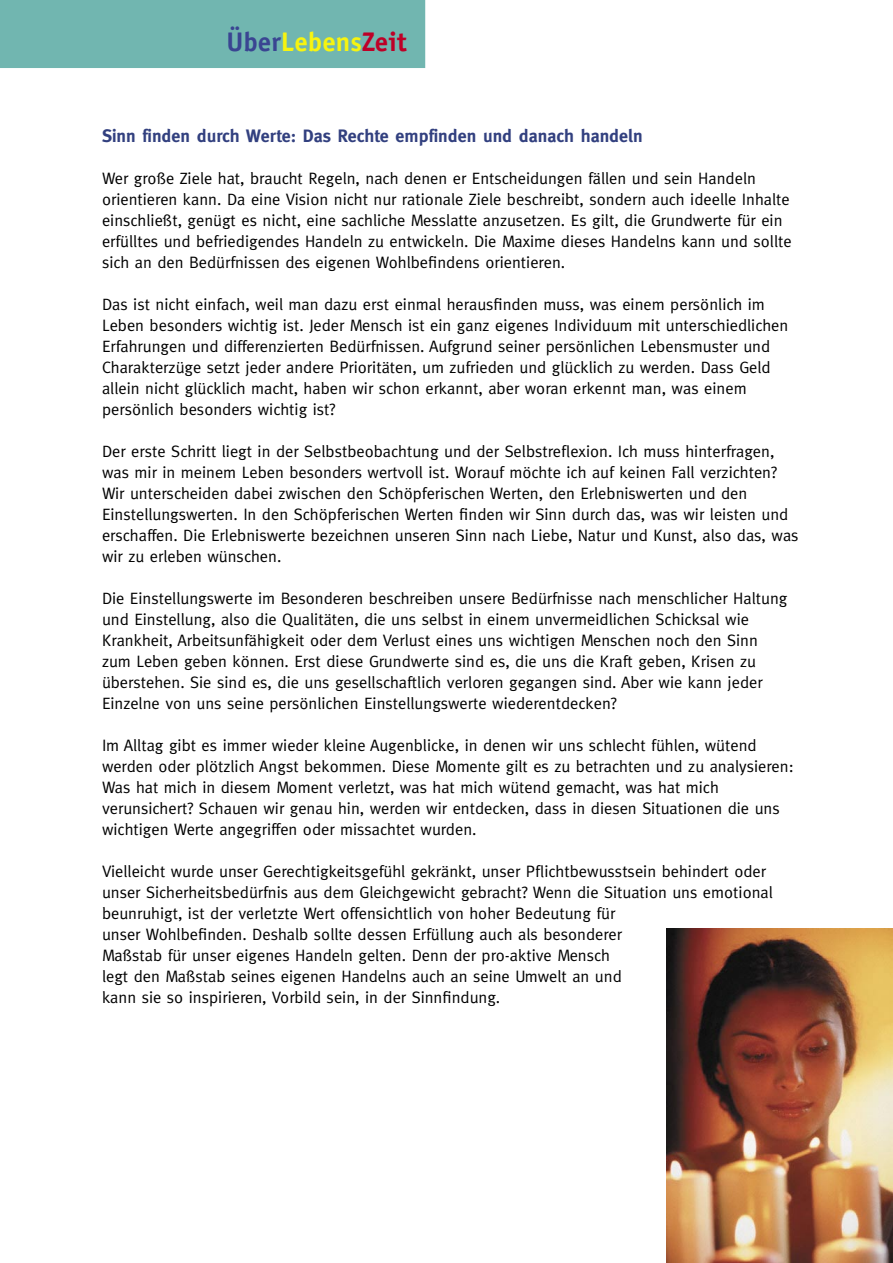
<style>
.page{position:relative;width:893px;height:1263px;background:#fff}
.page>*{position:absolute;margin:0;border:0;box-sizing:border-box;transform-origin:0 0}
.t1{font:700 27px "Officina Sans";color:#f7f410}
.t2{font:700 18px "Meta";color:#32407f}
.t3{font:16.5px/21px "Meta";color:#000}
.s1{color:#3a4592}
.s2{color:#be0027}
.s3{font-weight:400;color:#71b6b0}
</style>
<div class="page">
<div style="left:4px;top:4px;width:417px;height:60px;background:#71b6b0"></div>
<div style="left:0;top:0;width:425px;height:68px;border:9px solid #71b6b0"></div>
<img style="left:666px;top:929px;width:226px;height:334px">
<h1 class="t1" style="left:226px;top:25px;width:190px"><span class="s1">Über</span>Lebens<span class="s2">Zeit</span><span class="s3">.</span></h1>
<p class="t2" style="left:102px;top:125px;width:542px">Sinn finden durch Werte: Das Rechte empfinden und danach handeln</p>
<p class="t3" style="left:102px;top:167px;width:691px">Wer große Ziele hat, braucht Regeln, nach denen er Entscheidungen fällen und sein Handeln orientieren kann. Da eine Vision nicht nur rationale Ziele beschreibt, sondern auch ideelle Inhalte einschließt, genügt es nicht, eine sachliche Messlatte anzusetzen. Es gilt, die Grundwerte für ein erfülltes und befriedigendes Handeln zu entwickeln. Die Maxime dieses Handelns kann und sollte sich an den Bedürfnissen des eigenen Wohlbefindens orientieren.</p>
<p class="t3" style="left:102px;top:293px;width:688px">Das ist nicht einfach, weil man dazu erst einmal herausfinden muss, was einem persönlich im Leben besonders wichtig ist. Jeder Mensch ist ein ganz eigenes Individuum mit unterschiedlichen Erfahrungen und differenzierten Bedürfnissen. Aufgrund seiner persönlichen Lebensmuster und Charakterzüge setzt jeder andere Prioritäten, um zufrieden und glücklich zu werden. Dass Geld allein nicht glücklich macht, haben wir schon erkannt, aber woran erkennt man, was einem persönlich besonders wichtig ist?</p>
<p class="t3" style="left:102px;top:440px;width:698px">Der erste Schritt liegt in der Selbstbeobachtung und der Selbstreflexion. Ich muss hinterfragen, was mir in meinem Leben besonders wertvoll ist. Worauf möchte ich auf keinen Fall verzichten?<br>Wir unterscheiden dabei zwischen den Schöpferischen Werten, den Erlebniswerten und den Einstellungswerten. In den Schöpferischen Werten finden wir Sinn durch das, was wir leisten und erschaffen. Die Erlebniswerte bezeichnen unseren Sinn nach Liebe, Natur und Kunst, also das, was wir zu erleben wünschen.</p>
<p class="t3" style="left:102px;top:587px;width:687px">Die Einstellungswerte im Besonderen beschreiben unsere Bedürfnisse nach menschlicher Haltung und Einstellung, also die Qualitäten, die uns selbst in einem unvermeidlichen Schicksal wie Krankheit, Arbeitsunfähigkeit oder dem Verlust eines uns wichtigen Menschen noch den Sinn zum Leben geben können. Erst diese Grundwerte sind es, die uns die Kraft geben, Krisen zu überstehen. Sie sind es, die uns gesellschaftlich verloren gegangen sind. Aber wie kann jeder Einzelne von uns seine persönlichen Einstellungswerte wiederentdecken?</p>
<p class="t3" style="left:102px;top:734px;width:693px">Im Alltag gibt es immer wieder kleine Augenblicke, in denen wir uns schlecht fühlen, wütend werden oder plötzlich Angst bekommen. Diese Momente gilt es zu betrachten und zu analysieren:<br>Was hat mich in diesem Moment verletzt, was hat mich wütend gemacht, was hat mich verunsichert? Schauen wir genau hin, werden wir entdecken, dass in diesen Situationen die uns wichtigen Werte angegriffen oder missachtet wurden.</p>
<p class="t3" style="left:102px;top:860px;width:672px">Vielleicht wurde unser Gerechtigkeitsgefühl gekränkt, unser Pflichtbewusstsein behindert oder unser Sicherheitsbedürfnis aus dem Gleichgewicht gebracht? Wenn die Situation uns emotional beunruhigt, ist der verletzte Wert offensichtlich von hoher Bedeutung für</p>
<p class="t3" style="left:102px;top:923px;width:522px">unser Wohlbefinden. Deshalb sollte dessen Erfüllung auch als besonderer</p>
<p class="t3" style="left:102px;top:944px;width:509px">Maßstab für unser eigenes Handeln gelten. Denn der pro-aktive Mensch</p>
<p class="t3" style="left:102px;top:965px;width:521px">legt den Maßstab seines eigenen Handelns auch an seine Umwelt an und</p>
<p class="t3" style="left:102px;top:986px;width:400px">kann sie so inspirieren, Vorbild sein, in der Sinnfindung.</p>
</div>
